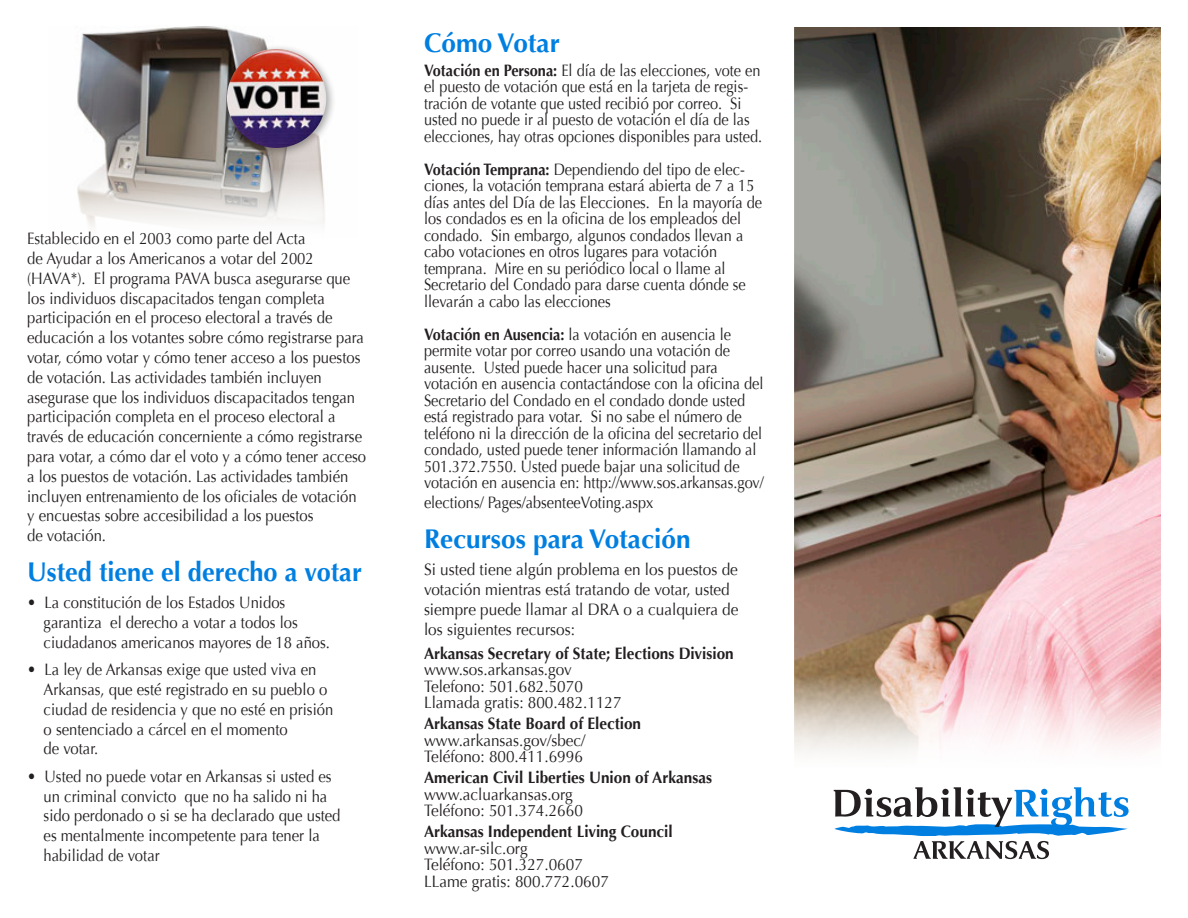
<style>
.page{position:relative;width:1188px;height:918px;background:#fff}
.page>*{position:absolute;margin:0;border:0;box-sizing:border-box;transform-origin:0 0}
.t1{font:700 27px "Optima";color:#007fe1}
.t2{font:700 27px "Optima";color:#007fe1;scale:.94 1}
.t3{font:16.5px/16.5px "Optima";color:#231f20;scale:.88 1}
.t4{font:16.5px/19.8px "Optima";color:#231f20;scale:.9 1}
.t5{font:16.5px/16.5px "Optima";color:#231f20;scale:.93 1}
.t6{font:700 16.5px "Optima";color:#231f20;scale:.93 1}
.s1{font-weight:700}
</style>
<div class="page">
<svg style="left:834px;top:787px;width:295px;height:72px"></svg>
<img style="left:795px;top:27px;width:366px;height:726px">
<img style="left:77px;top:26px;width:248px;height:201px">
<div style="left:222px;top:44px;width:114px;height:114px;background:#231f20;opacity:.4"></div>
<img style="left:227px;top:49px;width:99px;height:99px;border-radius:50px">
<p class="t4" style="left:27px;top:229px;width:378px">Establecido en el 2003 como parte del Acta<br>de Ayudar a los Americanos a votar del 2002 (HAVA*). El programa PAVA busca asegurarse que los individuos discapacitados tengan completa participación en el proceso electoral a través de educación a los votantes sobre cómo registrarse para votar, cómo votar y cómo tener acceso a los puestos de votación. Las actividades también incluyen asegurase que los individuos discapacitados tengan participación completa en el proceso electoral a través de educación concerniente a cómo registrarse para votar, a cómo dar el voto y a cómo tener acceso a los puestos de votación. Las actividades también incluyen entrenamiento de los oficiales de votación y encuestas sobre accesibilidad a los puestos<br>de votación.</p>
<h1 class="t2" style="left:27px;top:556px;width:358px">Usted tiene el derecho a votar</h1>
<p class="t4" style="left:44px;top:593px;width:320px;text-indent:-16px">• La constitución de los Estados Unidos garantiza el derecho a votar a todos los ciudadanos americanos mayores de 18 años.</p>
<p class="t4" style="left:44px;top:660px;width:323px;text-indent:-16px">• La ley de Arkansas exige que usted viva en Arkansas, que esté registrado en su pueblo o ciudad de residencia y que no esté en prisión o sentenciado a cárcel en el momento<br>de votar.</p>
<p class="t4" style="left:44px;top:766px;width:331px;text-indent:-16px">• Usted no puede votar en Arkansas si usted es un criminal convicto que no ha salido ni ha sido perdonado o si se ha declarado que usted es mentalmente incompetente para tener la habilidad de votar</p>
<h1 class="t1" style="left:424px;top:27px;width:137px">Cómo Votar</h1>
<p class="t3" style="left:424px;top:62px;width:386px"><span class="s1">Votación en Persona:</span> El día de las elecciones, vote en el puesto de votación que está en la tarjeta de regis&shy;tración de votante que usted recibió por correo. Si usted no puede ir al puesto de votación el día de las elecciones, hay otras opciones disponibles para usted.</p>
<p class="t3" style="left:424px;top:161px;width:386px"><span class="s1">Votación Temprana:</span> Dependiendo del tipo de elec&shy;ciones, la votación temprana estará abierta de 7 a 15 días antes del Día de las Elecciones. En la mayoría de los condados es en la oficina de los empleados del condado. Sin embargo, algunos condados llevan a cabo votaciones en otros lugares para votación temprana. Mire en su periódico local o llame al Secretario del Condado para darse cuenta dónde se llevarán a cabo las elecciones</p>
<p class="t3" style="left:424px;top:326px;width:388px"><span class="s1">Votación en Ausencia:</span> la votación en ausencia le permite votar por correo usando una votación de ausente. Usted puede hacer una solicitud para votación en ausencia contactándose con la oficina del Secretario del Condado en el condado donde usted está registrado para votar. Si no sabe el número de teléfono ni la dirección de la oficina del secretario del condado, usted puede tener información llamando al 501.372.7550. Usted puede bajar una solicitud de votación en ausencia en: http://www.sos.arkansas.gov/</p>
<p class="t3" style="left:424px;top:495px;width:262px">elections/ Pages/absenteeVoting.aspx</p>
<h1 class="t1" style="left:424px;top:523px;width:268px">Recursos para Votación</h1>
<p class="t5" style="left:424px;top:560px;width:340px;line-height:19.8px">Si usted tiene algún problema en los puestos de votación mientras está tratando de votar, usted siempre puede llamar al DRA o a cualquiera de los siguientes recursos:</p>
<p class="t6" style="left:424px;top:644px;width:335px">Arkansas Secretary of State; Elections Division</p>
<p class="t5" style="left:424px;top:662px;width:214px">www.sos.arkansas.gov<br>Telefono: 501.682.5070<br>Llamada gratis: 800.482.1127</p>
<p class="t6" style="left:424px;top:714px;width:235px">Arkansas State Board of Election</p>
<p class="t5" style="left:424px;top:732px;width:175px">www.arkansas.gov/sbec/<br>Teléfono: 800.411.6996</p>
<p class="t6" style="left:424px;top:768px;width:311px">American Civil Liberties Union of Arkansas</p>
<p class="t5" style="left:424px;top:786px;width:172px">www.acluarkansas.org<br>Teléfono: 501.374.2660</p>
<p class="t6" style="left:424px;top:822px;width:269px">Arkansas Independent Living Council</p>
<p class="t5" style="left:424px;top:840px;width:200px">www.ar-silc.org<br>Teléfono: 501.327.0607<br>LLame gratis: 800.772.0607</p>
</div>
